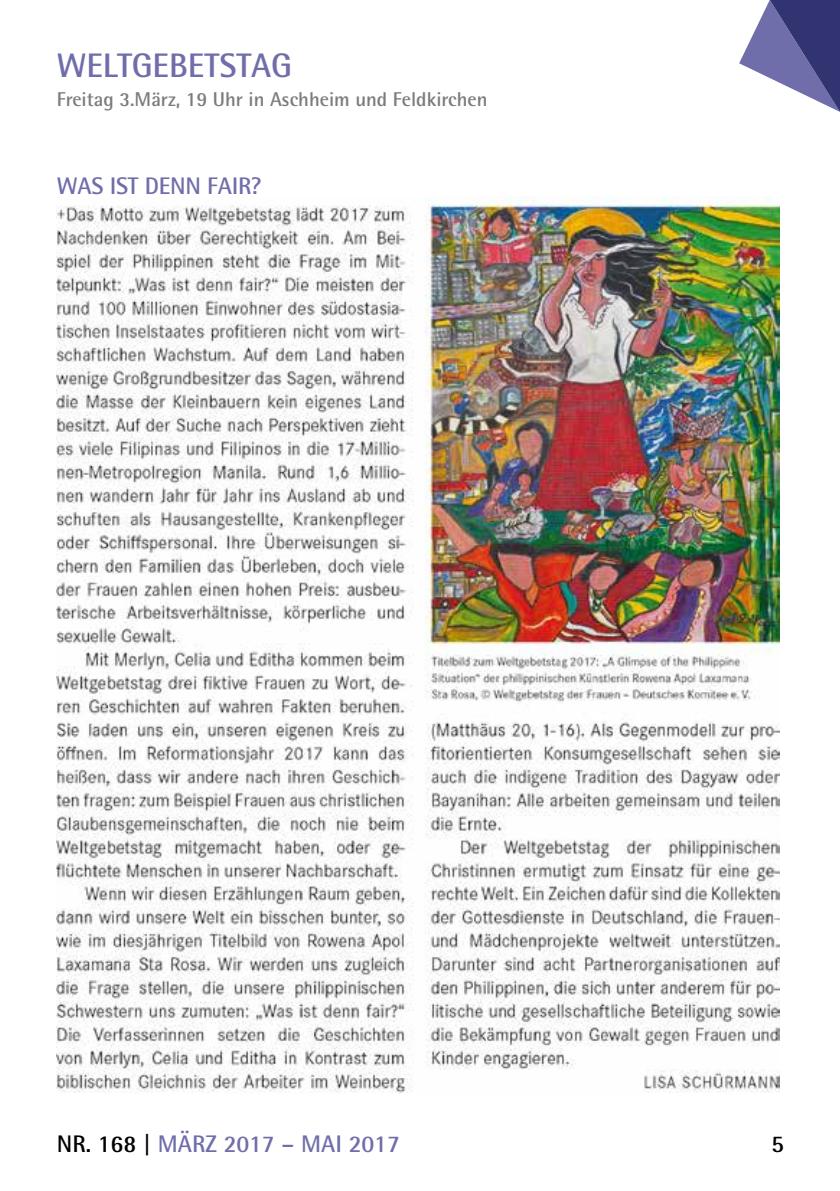
<style>
.page{position:relative;width:840px;height:1191px;background:#fff}
.page>*{position:absolute;margin:0;border:0;box-sizing:border-box;transform-origin:0 0}
.t1{font:700 34px "Rotis Semi Sans";color:#706eaa}
.t2{font:700 24px "Rotis Semi Sans";letter-spacing:-.005em;color:#706eaa}
.t3{font:700 24px "Rotis Semi Sans";color:#000}
.t4{font:700 20px "Rotis Semi Sans";color:#7c7b7b}
.s1{color:#000}
</style>
<div class="page">
<svg style="left:739px;top:0;width:100px;height:112px"></svg>
<img style="left:56px;top:197px;width:722px;height:896px">
<h1 class="t1" style="left:57px;top:44px;width:237px">WELTGEBETSTAG</h1>
<p class="t4" style="left:57px;top:87px;width:432px">Freitag 3.März, 19 Uhr in Aschheim und Feldkirchen</p>
<p class="t2" style="left:57px;top:171px;width:207px">WAS IST DENN FAIR?</p>
<p class="t2" style="left:57px;top:1129px;width:344px"><span class="s1">NR. 168 |</span> MÄRZ 2017 – MAI 2017</p>
<p class="t3" style="left:770px;top:1129px;width:14px">5</p>
</div>
